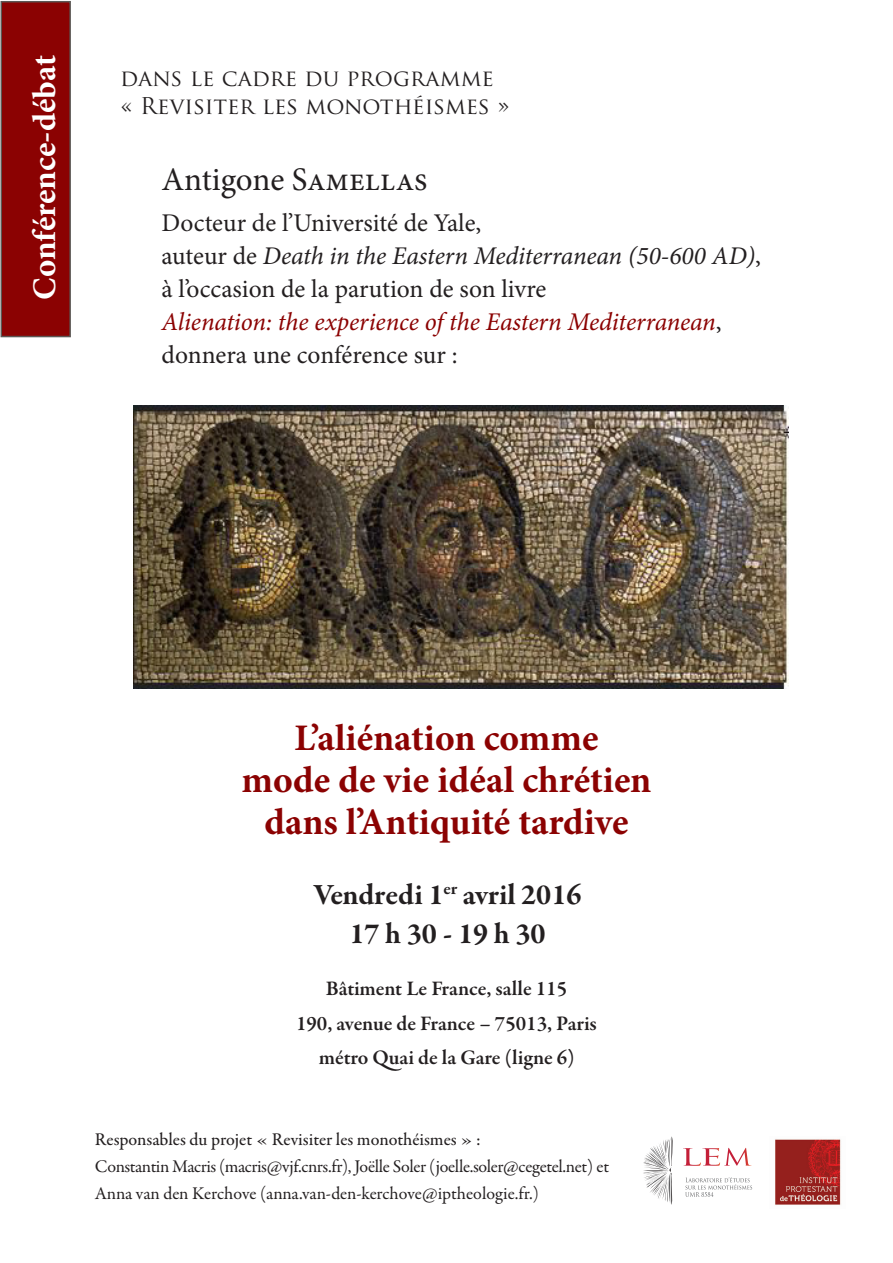
<style>
.page{position:relative;width:893px;height:1263px;background:#fff}
.page>*{position:absolute;margin:0;border:0;box-sizing:border-box;transform-origin:0 0}
.t1{font:700 37.5px/42px "Minion Pro";color:#8b0202;text-align:center}
.t2{font:700 33px "Minion Pro";color:#fff}
.t3{font:33px "Minion Pro";color:#231f20}
.t4{font:700 30px "Garamond Premr Pro";color:#231f20}
.t5{font:25.5px/33px "Minion Pro";color:#231f20}
.t6{font:italic 25.5px "Minion Pro";letter-spacing:-.005em;color:#8b0202}
.t7{font:22.5px "Trajan Pro";color:#231f20}
.t8{font:600 21px "Garamond Premr Pro";color:#231f20}
.t9{font:18px/27px "Garamond Premr Pro";letter-spacing:-.015em;color:#231f20}
.t10{font:500 18px "Garamond Premr Pro";color:#231f20}
.s1{font-style:italic}
.s2{font-style:normal;color:#231f20}
</style>
<div class="page">
<div style="left:1px;top:2px;width:69px;height:335px;background:#8b0202"></div>
<div style="left:1px;top:1px;width:70px;height:336px;border:2px solid #5b5754"></div>
<img style="left:775px;top:1139px;width:66px;height:66px">
<svg style="left:683px;top:1148px;width:68px;height:18px"></svg>
<svg style="left:685px;top:1177px;width:67px;height:20px"></svg>
<svg style="left:643px;top:1136px;width:30px;height:69px"></svg>
<img style="left:134px;top:406px;width:655px;height:282px">
<p class="t2" style="left:21px;top:300px;width:247px;rotate:-90deg">Conférence-débat</p>
<p class="t7" style="left:120px;top:64px;width:375px">dans le cadre du programme</p>
<p class="t7" style="left:120px;top:92px;width:391px">« Revisiter les monothéismes »</p>
<p class="t3" style="left:162px;top:157px;width:267px">Antigone Samellas</p>
<p class="t5" style="left:162px;top:207px;width:321px">Docteur de l’Université de Yale,</p>
<p class="t5" style="left:162px;top:240px;width:601px">auteur de <span class="s1">Death in the Eastern Mediterranean (50-600 AD)</span>, à l’occasion de la parution de son livre</p>
<p class="t6" style="left:162px;top:305px;width:562px">Alienation: the experience of the Eastern Mediterranean<span class="s2">,</span></p>
<p class="t5" style="left:162px;top:339px;width:297px">donnera une conférence sur :</p>
<p class="t1" style="left:242px;top:716px;width:411px">L’aliénation comme<br>mode de vie idéal chrétien dans l’Antiquité tardive</p>
<p class="t4" style="left:314px;top:876px;width:269px">Vendredi 1<sup>er</sup> avril 2016</p>
<p class="t4" style="left:349px;top:915px;width:198px">17 h 30 - 19 h 30</p>
<p class="t8" style="left:326px;top:976px;width:243px">Bâtiment Le France, salle 115</p>
<p class="t8" style="left:296px;top:1010px;width:302px">190, avenue de France – 75013, Paris</p>
<p class="t8" style="left:319px;top:1045px;width:257px">métro Quai de la Gare (ligne 6)</p>
<p class="t10" style="left:95px;top:1128px;width:387px">Responsables du projet « Revisiter les monothéismes » :</p>
<p class="t9" style="left:95px;top:1153px;width:516px">Constantin Macris (macris@vjf.cnrs.fr), Joëlle Soler (joelle.soler@cegetel.net) et<br>Anna van den Kerchove (anna.van-den-kerchove@iptheologie.fr.)</p>
</div>
